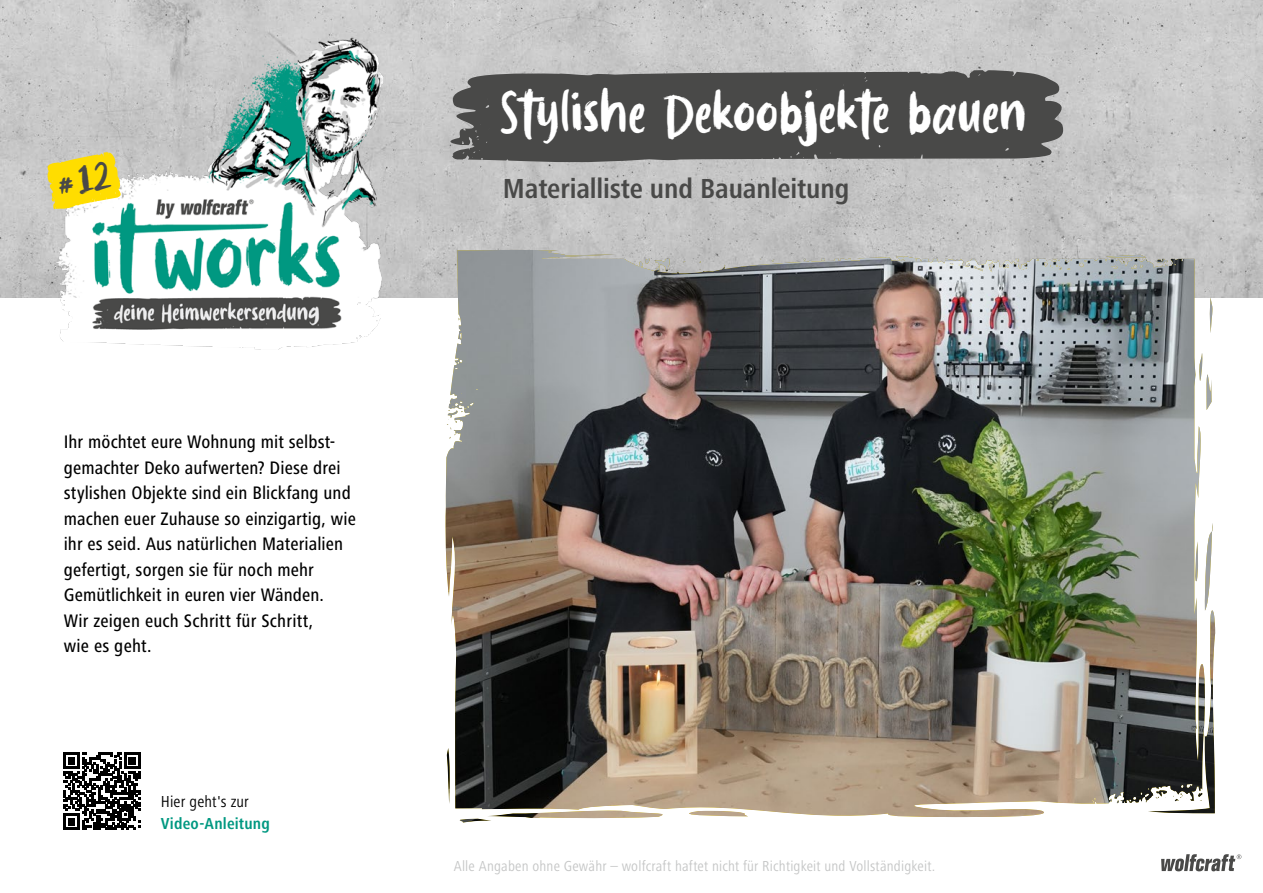
<style>
.page{position:relative;width:1263px;height:893px;background:#fff}
.page>*{position:absolute;margin:0;border:0;box-sizing:border-box;transform-origin:0 0}
.t1{font:43.5px "Burnfolk Alt";letter-spacing:.005em;color:#fff}
.t2{font:700 condensed 28.5px "Frutiger Next LTW1 G";letter-spacing:-.005em;color:#494948}
.t3{font:500 condensed 18.75px/25.5px "Frutiger Next LTW1 G";letter-spacing:.005em;color:#000}
.t4{font:700 condensed 16.5px "Frutiger Next LTW1 G";letter-spacing:.01em;color:#009881}
.t5{font:condensed 16.5px "Frutiger Next LTW1 G";letter-spacing:.01em;color:#000}
.t6{font:condensed 15px "Frutiger Next LTW1 G";letter-spacing:.015em;color:#c5c6c6}
</style>
<div class="page">
<svg style="left:1161px;top:854px;width:80px;height:17px"></svg>
<img style="left:0;top:0;width:1263px;height:298px">
<img style="left:31px;top:12px;width:381px;height:338px">
<svg style="left:444px;top:70px;width:626px;height:94px;background:#595958"></svg>
<div style="left:444px;top:250px;width:772px;height:575px;background:#000;opacity:.53"></div>
<svg style="left:63px;top:752px;width:77px;height:78px"></svg>
<svg style="left:47px;top:152px;width:74px;height:57px;background:#f5dc39"></svg>
<p class="t3" style="left:64px;top:429px;width:294px">Ihr möchtet eure Wohnung mit selbst&shy;gemachter Deko aufwerten? Diese drei stylishen Objekte sind ein Blickfang und machen euer Zuhause so einzigartig, wie ihr es seid. Aus natürlichen Materialien gefertigt, sorgen sie für noch mehr Gemütlichkeit in euren vier Wänden.<br>Wir zeigen euch Schritt für Schritt,<br>wie es geht.</p>
<p class="t5" style="left:161px;top:792px;width:90px">Hier geht's zur</p>
<p class="t4" style="left:161px;top:814px;width:111px">Video-Anleitung</p>
<h1 class="t1" style="left:501px;top:85px;width:527px">Stylishe Dekoobjekte bauen</h1>
<h2 class="t2" style="left:503px;top:172px;width:348px">Materialliste und Bauanleitung</h2>
<p class="t6" style="left:454px;top:857px;width:483px">Alle Angaben ohne Gewähr – wolfcraft haftet nicht für Richtigkeit und Vollständigkeit.</p>
</div>
